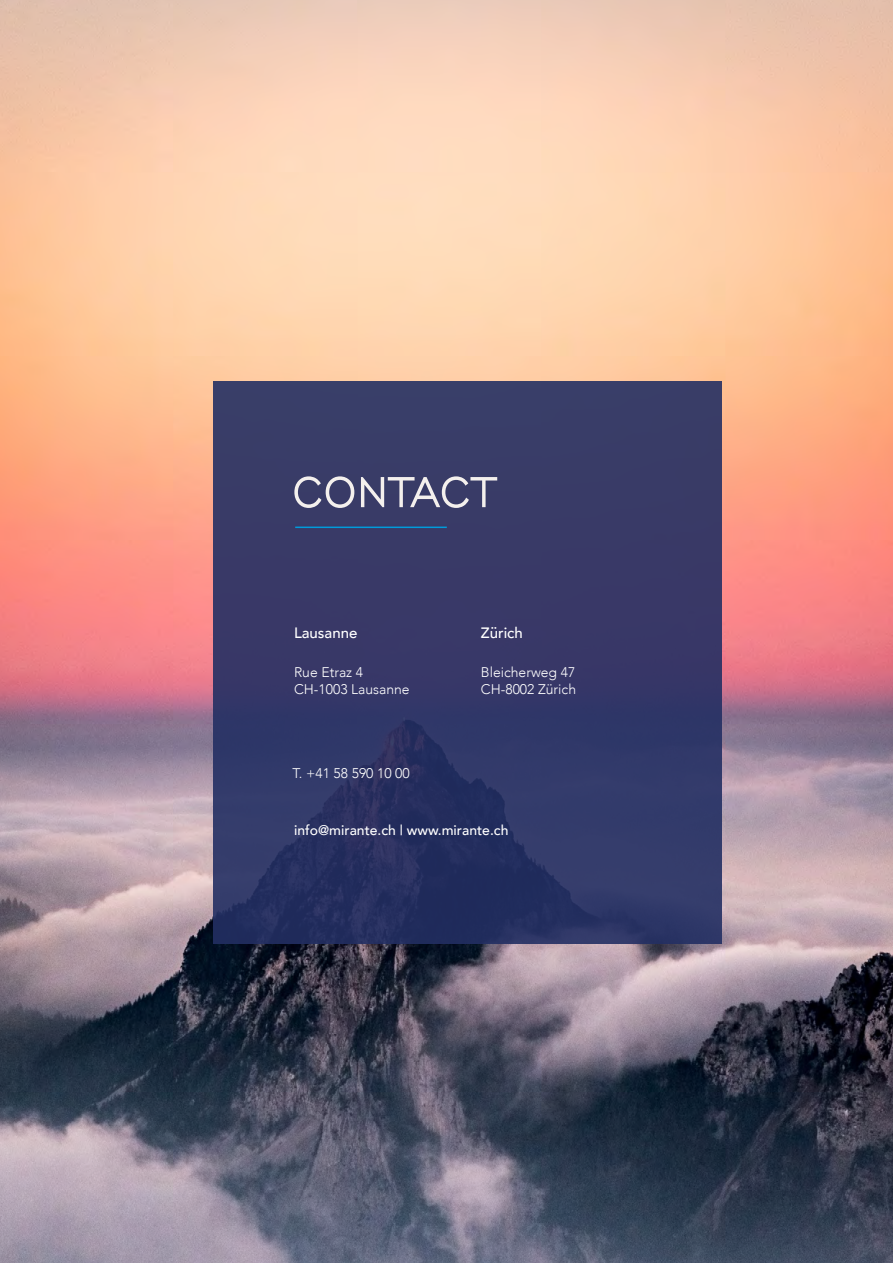
<style>
.page{position:relative;width:893px;height:1263px;background:#fff}
.page>*{position:absolute;margin:0;border:0;box-sizing:border-box;transform-origin:0 0}
.t1{font:55.8px "Engravers Gothic BT";letter-spacing:.005em;color:#f4f0ed;scale:.92 1}
.t2{font:500 15px "Avenir";color:#fff}
.t3{font:300 13.95px/16.8px "Avenir";color:#fff}
.t4{font:500 13.95px "Avenir";color:#fff}
</style>
<div class="page">
<img style="left:0;top:0;width:893px;height:1263px">
<div style="left:213px;top:381px;width:508px;height:563px;background:linear-gradient(to bottom,#3e3e69,#293264)"></div>
<hr style="left:295px;top:526px;width:152px;height:2px;background:#009bdb">
<h1 class="t1" style="left:292px;top:461px;width:221px">CONTACT</h1>
<p class="t2" style="left:294px;top:619px;width:65px">Lausanne</p>
<p class="t2" style="left:481px;top:619px;width:43px">Zürich</p>
<p class="t3" style="left:294px;top:663px;width:117px">Rue Etraz 4<br>CH-1003 Lausanne</p>
<p class="t3" style="left:481px;top:663px;width:97px">Bleicherweg 47<br>CH-8002 Zürich</p>
<p class="t3" style="left:292px;top:765px;width:119px">T. +41 58 590 10 00</p>
<p class="t4" style="left:294px;top:818px;width:216px">info@mirante.ch | www.mirante.ch</p>
</div>
